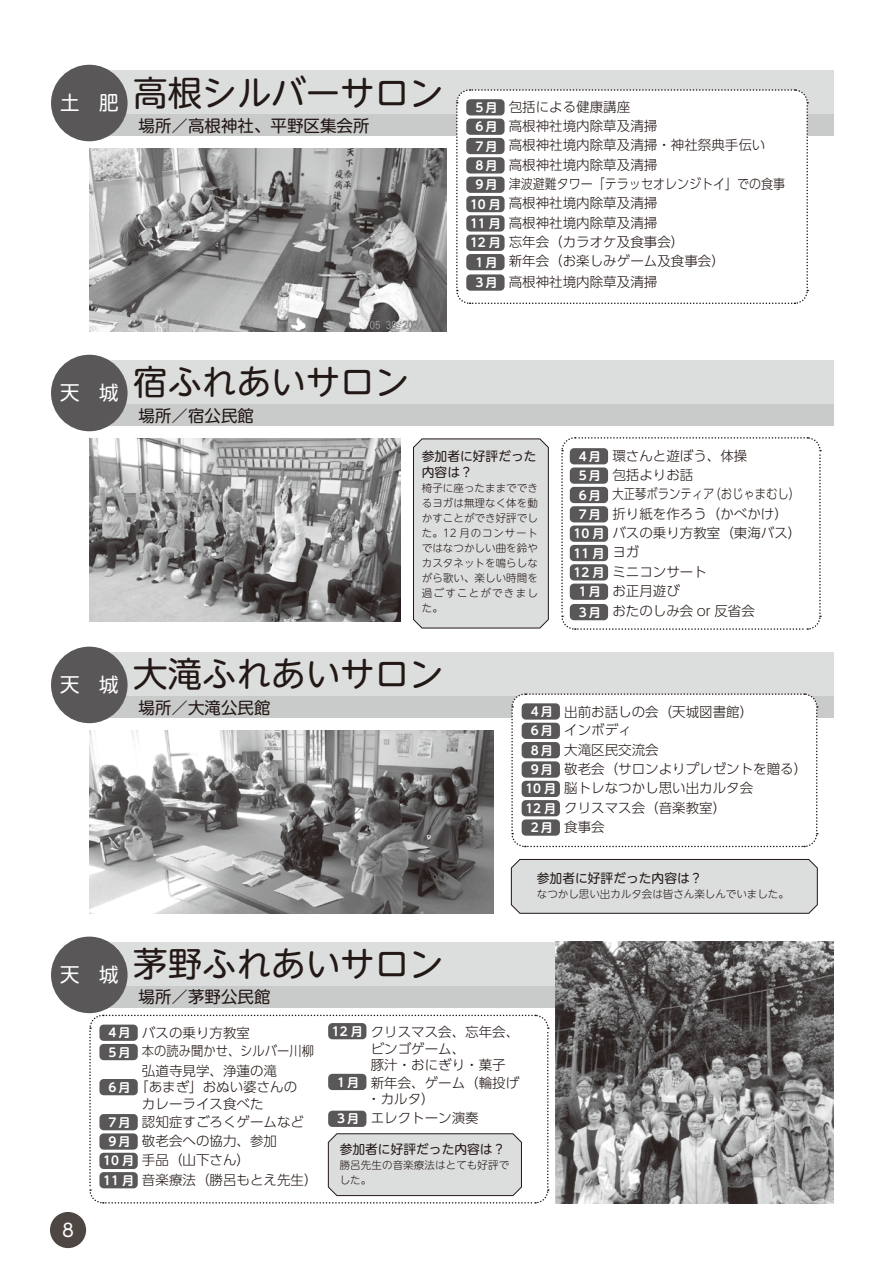
<style>
.page{position:relative;width:893px;height:1263px;background:#fff}
.page>*{position:absolute;margin:0;border:0;box-sizing:border-box;transform-origin:0 0}
.t1{font:34.5px "UD Shin M Go Pro";color:#221815}
.t2{font:19.5px "UD Shin M Go Pro";color:#fff}
.t3{font:18px "UD Shin M Go Pro";color:#fff}
.t4{font:16.5px "UD Shin M Go Pro";color:#221815}
.t5{font:300 13.5px/19.2px "UD Shin Go Pro";color:#221815}
.t6{font:12.75px/16.5px "UD Shin M Go Pro";color:#221815}
.t7{font:700 12px "UD Shin M Go Pro De";color:#fff}
.t8{font:300 10.5px/15px "UD Shin M Go Pro";letter-spacing:.005em;color:#221815}
.s1{font-family:"UD Shin M Go Pro De";font-weight:700;font-size:12px;color:#fff}
.s2{font-family:"UD Shin Go Pro";font-weight:300;font-size:13.5px;color:#221815}
</style>
<div class="page">
<div style="left:89px;top:360px;width:744px;height:45px;background:#dcdddd"></div>
<div style="left:89px;top:405px;width:744px;height:21px;background:#c9caca"></div>
<div style="left:51px;top:355px;width:77px;height:76px;background:#595757;border-radius:50%"></div>
<img style="left:89px;top:439px;width:312px;height:182px">
<img style="left:89px;top:149px;width:357px;height:183px">
<div style="left:89px;top:942px;width:744px;height:44px;background:#dcdddd"></div>
<div style="left:89px;top:986px;width:744px;height:22px;background:#c9caca"></div>
<img style="left:555px;top:942px;width:278px;height:261px">
<img style="left:89px;top:731px;width:404px;height:182px">
<div style="left:89px;top:70px;width:744px;height:45px;background:#dcdddd"></div>
<div style="left:89px;top:652px;width:744px;height:45px;background:#dcdddd"></div>
<div style="left:89px;top:115px;width:744px;height:21px;background:#c9caca"></div>
<div style="left:89px;top:697px;width:744px;height:21px;background:#c9caca"></div>
<div style="left:51px;top:65px;width:77px;height:76px;background:#595757;border-radius:50%"></div>
<div style="left:51px;top:647px;width:77px;height:76px;background:#595757;border-radius:50%"></div>
<div style="left:51px;top:936px;width:77px;height:77px;background:#595757;border-radius:50%"></div>
<svg style="left:561px;top:437px;width:260px;height:193px"></svg>
<div style="left:570px;top:448px;width:38px;height:16px;background:#595757;border-radius:4px"></div>
<div style="left:570px;top:467px;width:38px;height:17px;background:#595757;border-radius:4px"></div>
<div style="left:570px;top:487px;width:38px;height:16px;background:#595757;border-radius:4px"></div>
<div style="left:570px;top:506px;width:38px;height:16px;background:#595757;border-radius:4px"></div>
<div style="left:570px;top:525px;width:38px;height:17px;background:#595757;border-radius:4px"></div>
<div style="left:570px;top:545px;width:38px;height:16px;background:#595757;border-radius:4px"></div>
<div style="left:570px;top:564px;width:38px;height:16px;background:#595757;border-radius:4px"></div>
<div style="left:570px;top:584px;width:38px;height:16px;background:#595757;border-radius:4px"></div>
<div style="left:570px;top:604px;width:38px;height:16px;background:#595757;border-radius:4px"></div>
<svg style="left:511px;top:859px;width:307px;height:55px"></svg>
<svg style="left:89px;top:1014px;width:460px;height:190px"></svg>
<svg style="left:510px;top:693px;width:308px;height:155px"></svg>
<div style="left:522px;top:703px;width:38px;height:17px;background:#595757;border-radius:4px"></div>
<div style="left:522px;top:723px;width:38px;height:16px;background:#595757;border-radius:4px"></div>
<div style="left:522px;top:742px;width:38px;height:16px;background:#595757;border-radius:4px"></div>
<div style="left:522px;top:761px;width:38px;height:17px;background:#595757;border-radius:4px"></div>
<div style="left:522px;top:781px;width:38px;height:16px;background:#595757;border-radius:4px"></div>
<div style="left:522px;top:800px;width:38px;height:16px;background:#595757;border-radius:4px"></div>
<div style="left:522px;top:819px;width:38px;height:17px;background:#595757;border-radius:4px"></div>
<svg style="left:455px;top:89px;width:354px;height:215px"></svg>
<div style="left:466px;top:99px;width:39px;height:16px;background:#595757;border-radius:4px"></div>
<div style="left:466px;top:119px;width:39px;height:16px;background:#595757;border-radius:4px"></div>
<div style="left:466px;top:138px;width:39px;height:16px;background:#595757;border-radius:4px"></div>
<div style="left:466px;top:157px;width:39px;height:17px;background:#595757;border-radius:4px"></div>
<div style="left:466px;top:177px;width:39px;height:16px;background:#595757;border-radius:4px"></div>
<div style="left:466px;top:196px;width:39px;height:16px;background:#595757;border-radius:4px"></div>
<div style="left:466px;top:215px;width:39px;height:17px;background:#595757;border-radius:4px"></div>
<div style="left:466px;top:235px;width:39px;height:16px;background:#595757;border-radius:4px"></div>
<div style="left:466px;top:254px;width:39px;height:16px;background:#595757;border-radius:4px"></div>
<div style="left:466px;top:274px;width:39px;height:17px;background:#595757;border-radius:4px"></div>
<div style="left:413px;top:438px;width:136px;height:190px;background:#dcdddd"></div>
<div style="left:328px;top:1023px;width:38px;height:16px;background:#595757;border-radius:4px"></div>
<div style="left:328px;top:1074px;width:38px;height:16px;background:#595757;border-radius:4px"></div>
<div style="left:328px;top:1111px;width:38px;height:16px;background:#595757;border-radius:4px"></div>
<div style="left:50px;top:1212px;width:36px;height:36px;background:#4e4643;border-radius:50%"></div>
<h2 class="t2" style="left:60px;top:87px;width:60px">土　肥</h2>
<h1 class="t1" style="left:133px;top:64px;width:312px">高根シルバーサロン</h1>
<p class="t4" style="left:139px;top:112px;width:232px">場所／高根神社、平野区集会所</p>
<p class="t5" style="left:470px;top:96px;width:317px"><span class="s1">５月</span> 包括による健康講座<br><span class="s1">６月</span> 高根神社境内除草及清掃<br><span class="s1">７月</span> 高根神社境内除草及清掃・神社祭典手伝い<br><span class="s1">８月</span> 高根神社境内除草及清掃<br><span class="s1">９月</span> 津波避難タワー「テラッセオレンジトイ」での食事<br><span class="s1">10 月</span> 高根神社境内除草及清掃<br><span class="s1">11 月</span> 高根神社境内除草及清掃<br><span class="s1">12 月</span> 忘年会（カラオケ及食事会）<br><span class="s1">１月</span> 新年会（お楽しみゲーム及食事会）<br><span class="s1">３月</span> 高根神社境内除草及清掃</p>
<h1 class="t1" style="left:60px;top:354px;width:351px"><sub>天　城</sub> 宿ふれあいサロン</h1>
<p class="t4" style="left:139px;top:402px;width:117px">場所／宿公民館</p>
<h2 class="t2" style="left:60px;top:669px;width:60px">天　城</h2>
<p class="t6" style="left:422px;top:447px;width:116px">参加者に好評だった内容は？</p>
<p class="t8" style="left:422px;top:480px;width:118px;text-align:justify">椅子に座ったままでできるヨガは無理なく体を動かすことができ好評でした。12 月のコンサートではなつかしい曲を鈴やカスタネットを鳴らしながら歌い、楽しい時間を過ごすことができました。</p>
<h1 class="t1" style="left:133px;top:646px;width:312px">大滝ふれあいサロン</h1>
<p class="t5" style="left:573px;top:446px;width:229px"><span class="s1">４月</span> 環さんと遊ぼう、体操<br><span class="s1">５月</span> 包括よりお話<br><span class="s1">６月</span> 大正琴ボランティア（おじゃまむし）<br><span class="s1">７月</span> 折り紙を作ろう（かべかけ）<br><span class="s1">10 月</span> バスの乗り方教室（東海バス）</p>
<p class="t7" style="left:573px;top:543px;width:67px">11 月 <span class="s2">ヨガ</span></p>
<p class="t5" style="left:573px;top:561px;width:183px;line-height:19.8px"><span class="s1">12 月</span> ミニコンサート<br><span class="s1">１月</span> お正月遊び<br><span class="s1">３月</span> おたのしみ会 or 反省会</p>
<p class="t4" style="left:139px;top:694px;width:133px">場所／大滝公民館</p>
<p class="t5" style="left:525px;top:701px;width:283px"><span class="s1">４月</span> 出前お話しの会（天城図書館）<br><span class="s1">６月</span> インボディ<br><span class="s1">８月</span> 大滝区民交流会<br><span class="s1">９月</span> 敬老会（サロンよりプレゼントを贈る）<br><span class="s1">10 月</span> 脳トレなつかし思い出カルタ会<br><span class="s1">12 月</span> クリスマス会（音楽教室）<br><span class="s1">２月</span> 食事会</p>
<p class="t6" style="left:537px;top:869px;width:167px">参加者に好評だった内容は？</p>
<p class="t8" style="left:537px;top:886px;width:254px">なつかし思い出カルタ会は皆さん楽しんでいました。</p>
<h1 class="t1" style="left:60px;top:936px;width:385px"><sub>天　城</sub> 茅野ふれあいサロン</h1>
<p class="t4" style="left:139px;top:984px;width:133px">場所／茅野公民館</p>
<h3 class="t3" style="left:62px;top:1215px;width:13px">8</h3>
<p class="t5" style="left:107px;top:1023px;width:209px;line-height:18.6px"><span class="s1">４月</span> バスの乗り方教室<br><span class="s1">５月</span> 本の読み聞かせ、シルバー川柳</p>
<p class="t7" style="left:107px;top:1077px;width:25px">６月</p>
<p class="t5" style="left:142px;top:1060px;width:136px">弘道寺見学、浄蓮の滝</p>
<p class="t5" style="left:135px;top:1077px;width:163px">「あまぎ」おぬい婆さんの</p>
<p class="t5" style="left:142px;top:1093px;width:123px">カレーライス食べた</p>
<p class="t5" style="left:103px;top:1111px;width:216px"><span class="s1">７月</span> 認知症すごろくゲームなど<br><span class="s1">９月</span> 敬老会への協力、参加<br><span class="s1">10 月</span> 手品（山下さん）<br><span class="s1">11 月</span> 音楽療法（勝呂もとえ先生）</p>
<p class="t5" style="left:371px;top:1023px;width:150px;line-height:16.5px;text-indent:-39px"><span class="s1">12 月</span> クリスマス会、忘年会、ビンゴゲーム、<br>豚汁・おにぎり・菓子</p>
<p class="t5" style="left:367px;top:1074px;width:153px;line-height:16.5px;text-indent:-32px"><span class="s1">１月</span> 新年会、ゲーム（輪投げ・カルタ）</p>
<p class="t5" style="left:335px;top:1108px;width:145px"><span class="s1">３月</span> エレクトーン演奏</p>
<p class="t6" style="left:340px;top:1140px;width:167px">参加者に好評だった内容は？</p>
<p class="t8" style="left:340px;top:1157px;width:171px">勝呂先生の音楽療法はとても好評でした。</p>
</div>
